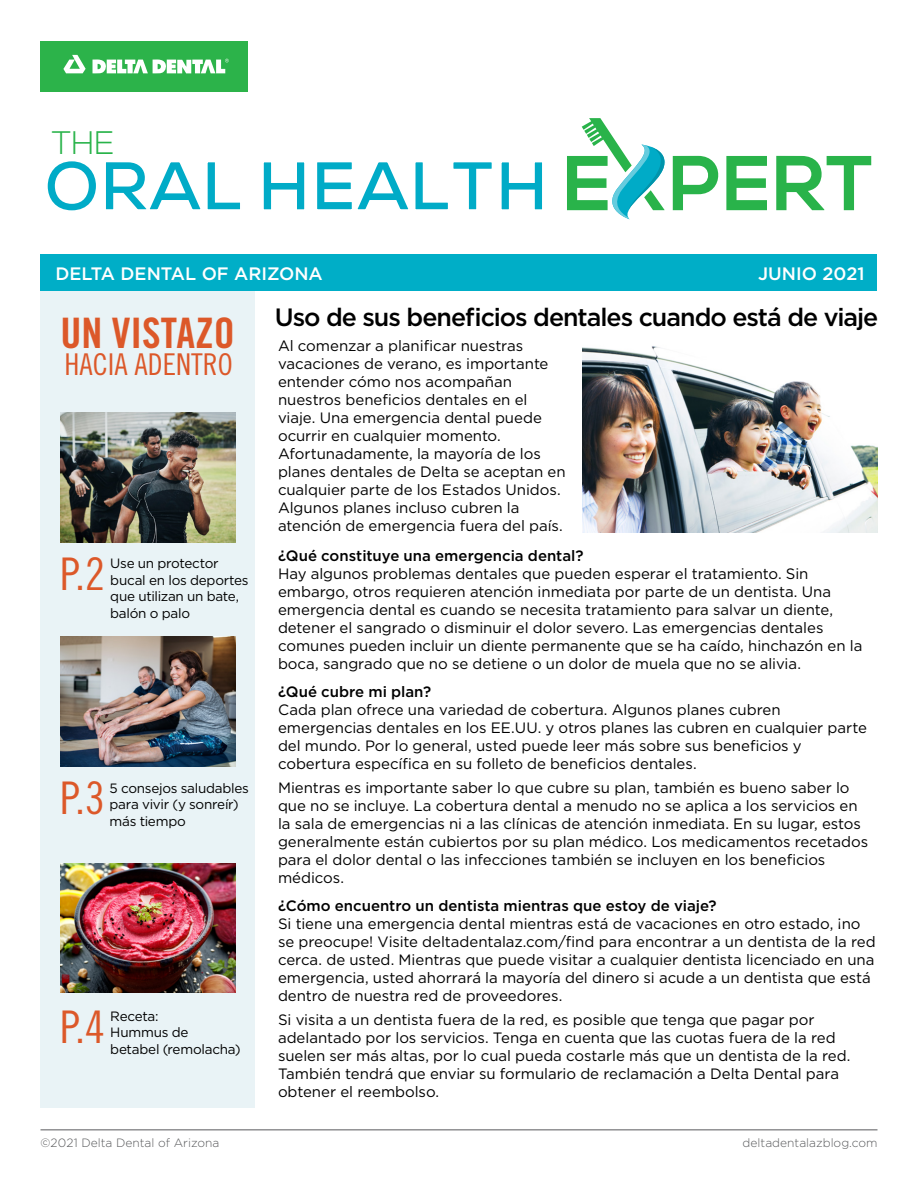
<style>
.page{position:relative;width:918px;height:1188px;background:#fff}
.page>*{position:absolute;margin:0;border:0;box-sizing:border-box;transform-origin:0 0}
.t1{font:700 69.75px "Nexa";letter-spacing:.02em;color:#00abc7}
.t2{font:45px "Trade Gothic LT Std Cn 18";color:#dc5829}
.t3{font:42px "Trade Gothic LT Std Bd Cn 20";color:#dc5829}
.t4{font:300 32.55px "Nexa";color:#29b34a}
.t5{font:30px "Trade Gothic LT Std Cn 18";color:#dc5829}
.t6{font:500 25.05px "Gotham";letter-spacing:-.04em;color:#000}
.t7{font:500 18px "Gotham";color:#fff}
.t8{font:15px/18px "Gotham";letter-spacing:-.005em;color:#000}
.t9{font:500 15px "Gotham";color:#000}
.t10{font:13.5px/16.5px "Gotham";letter-spacing:-.02em;color:#000}
.t11{font:300 12px "Gotham";color:#58595b}
</style>
<div class="page">
<svg style="left:776px;top:156px;width:95px;height:54px"></svg>
<svg style="left:567px;top:118px;width:200px;height:101px"></svg>
<div style="left:40px;top:276px;width:215px;height:832px;background:#e9f3f6"></div>
<img style="left:60px;top:413px;width:176px;height:129px">
<img style="left:60px;top:637px;width:176px;height:129px">
<img style="left:60px;top:863px;width:176px;height:130px">
<img style="left:582px;top:346px;width:296px;height:186px">
<div style="left:41px;top:41px;width:207px;height:51px;background:#2cb34a"></div>
<svg style="left:63px;top:55px;width:23px;height:18px"></svg>
<svg style="left:93px;top:59px;width:136px;height:15px"></svg>
<div style="left:40px;top:254px;width:838px;height:37px;background:#00aec7"></div>
<hr style="left:40px;top:1129px;width:838px;height:1px;background:#58595b">
<h3 class="t4" style="left:52px;top:124px;width:64px">THE</h3>
<h1 class="t1" style="left:46px;top:146px;width:504px">ORAL HEALTH</h1>
<p class="t7" style="left:55px;top:262px;width:269px">DELTA DENTAL OF ARIZONA</p>
<p class="t7" style="left:758px;top:262px;width:108px">JUNIO 2021</p>
<h3 class="t3" style="left:61px;top:307px;width:176px">UN VISTAZO</h3>
<h3 class="t5" style="left:65px;top:346px;width:170px">HACIA ADENTRO</h3>
<h2 class="t2" style="left:60px;top:547px;width:46px">P.2</h2>
<p class="t10" style="left:110px;top:555px;width:140px">Use un protector bucal en los deportes que utilizan un bate, balón o palo</p>
<h2 class="t2" style="left:60px;top:771px;width:46px">P.3</h2>
<p class="t10" style="left:110px;top:779px;width:141px">5 consejos saludables para vivir (y sonreír) más tiempo</p>
<h2 class="t2" style="left:60px;top:1000px;width:46px">P.4</h2>
<p class="t10" style="left:110px;top:1008px;width:132px">Receta:<br>Hummus de betabel (remolacha)</p>
<h3 class="t6" style="left:275px;top:301px;width:605px">Uso de sus beneficios dentales cuando está de viaje</h3>
<p class="t8" style="left:278px;top:337px;width:289px">Al comenzar a planificar nuestras vacaciones de verano, es importante entender cómo nos acompañan nuestros beneficios dentales en el viaje. Una emergencia dental puede ocurrir en cualquier momento.<br>Afortunadamente, la mayoría de los planes dentales de Delta se aceptan en cualquier parte de los Estados Unidos.<br>Algunos planes incluso cubren la atención de emergencia fuera del país.</p>
<p class="t9" style="left:278px;top:546px;width:307px">¿Qué constituye una emergencia dental?</p>
<p class="t8" style="left:278px;top:564px;width:586px">Hay algunos problemas dentales que pueden esperar el tratamiento. Sin embargo, otros requieren atención inmediata por parte de un dentista. Una emergencia dental es cuando se necesita tratamiento para salvar un diente, detener el sangrado o disminuir el dolor severo. Las emergencias dentales comunes pueden incluir un diente permanente que se ha caído, hinchazón en la boca, sangrado que no se detiene o un dolor de muela que no se alivia.</p>
<p class="t9" style="left:278px;top:682px;width:155px">¿Qué cubre mi plan?</p>
<p class="t8" style="left:278px;top:700px;width:590px">Cada plan ofrece una variedad de cobertura. Algunos planes cubren emergencias dentales en los EE.UU. y otros planes las cubren en cualquier parte del mundo. Por lo general, usted puede leer más sobre sus beneficios y cobertura específica en su folleto de beneficios dentales.</p>
<p class="t8" style="left:278px;top:778px;width:592px">Mientras es importante saber lo que cubre su plan, también es bueno saber lo que no se incluye. La cobertura dental a menudo no se aplica a los servicios en la sala de emergencias ni a las clínicas de atención inmediata. En su lugar, estos generalmente están cubiertos por su plan médico. Los medicamentos recetados para el dolor dental o las infecciones también se incluyen en los beneficios médicos.</p>
<p class="t9" style="left:278px;top:896px;width:440px">¿Cómo encuentro un dentista mientras que estoy de viaje?</p>
<p class="t8" style="left:278px;top:915px;width:599px">Si tiene una emergencia dental mientras está de vacaciones en otro estado, ¡no se preocupe! Visite deltadentalaz.com/find para encontrar a un dentista de la red cerca. de usted. Mientras que puede visitar a cualquier dentista licenciado en una emergencia, usted ahorrará la mayoría del dinero si acude a un dentista que está dentro de nuestra red de proveedores.</p>
<p class="t8" style="left:278px;top:1011px;width:574px">Si visita a un dentista fuera de la red, es posible que tenga que pagar por adelantado por los servicios. Tenga en cuenta que las cuotas fuera de la red suelen ser más altas, por lo cual pueda costarle más que un dentista de la red.<br>También tendrá que enviar su formulario de reclamación a Delta Dental para obtener el reembolso.</p>
<p class="t11" style="left:40px;top:1135px;width:180px">©2021 Delta Dental of Arizona</p>
<p class="t11" style="left:743px;top:1135px;width:136px">deltadentalazblog.com</p>
</div>
